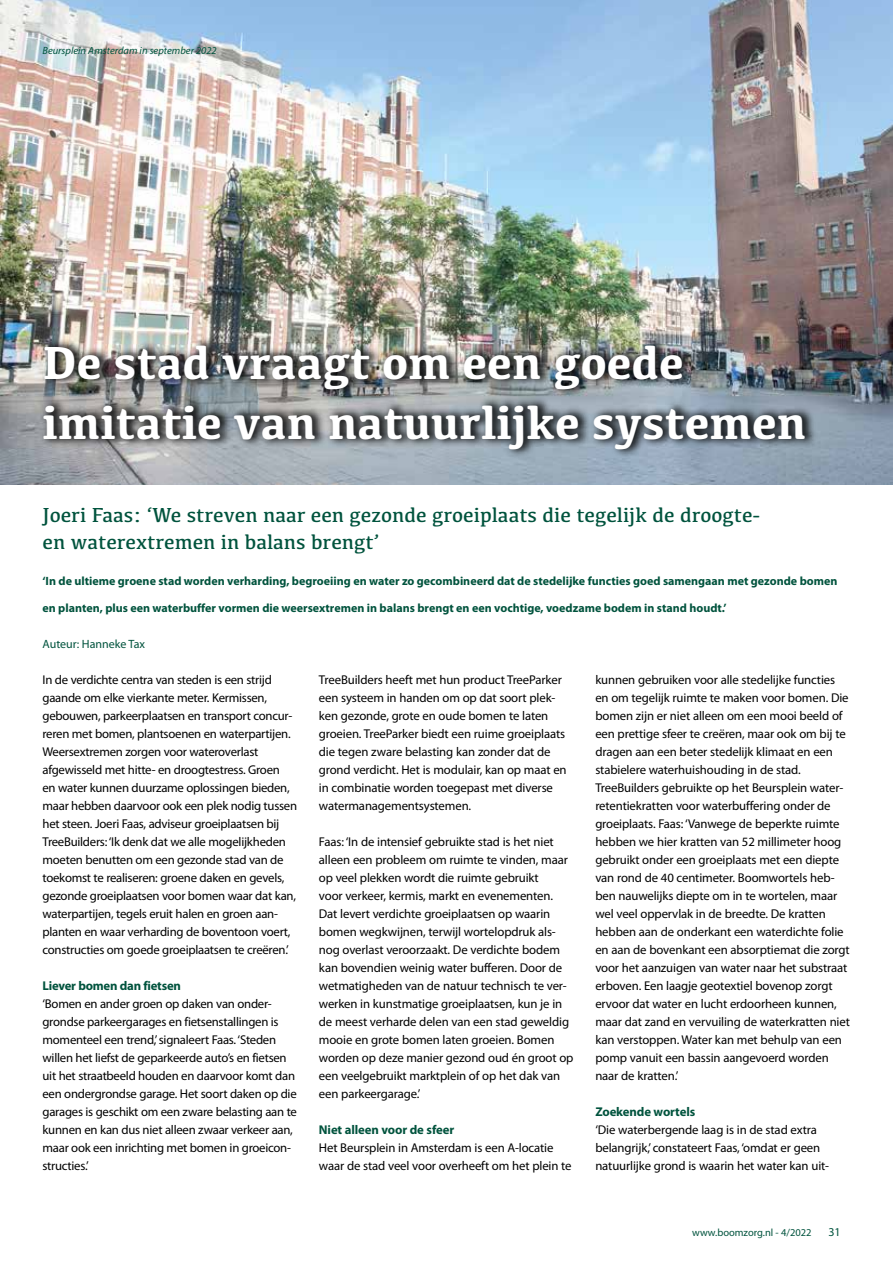
<style>
.page{position:relative;width:893px;height:1263px;background:#fff}
.page>*{position:absolute;margin:0;border:0;box-sizing:border-box;transform-origin:0 0}
.t1{font:700 48px/60px "Kefa";color:#fff}
.t2{font:21px/27px "Kefa";color:#00533d}
.t3{font:12.75px/18px "Myriad Pro";letter-spacing:-.01em;color:#000}
.t4{font:700 12.75px "Myriad Pro";letter-spacing:-.015em;color:#00533d}
.t5{font:700 12px "Myriad Pro";color:#00533d}
.t6{font:12px "Myriad Pro";color:#00533d}
.t7{font:italic 10.5px "Myriad Pro";color:#00533d}
.t8{font:10.5px "Myriad Pro";color:#00533d}
</style>
<div class="page">
<img style="left:0;top:0;width:893px;height:485px">
<div style="left:39px;top:336px;width:778px;height:122px;background:#000;opacity:.84"></div>
<p class="t7" style="left:43px;top:44px;width:176px">Beursplein Amsterdam in september 2022</p>
<h1 class="t1" style="left:43px;top:330px;width:765px">De stad vraagt om een goede imitatie van natuurlijke systemen</h1>
<h2 class="t2" style="left:43px;top:500px;width:719px">Joeri Faas: ‘We streven naar een gezonde groeiplaats die tegelijk de droogte&shy;en waterextremen in balans brengt’</h2>
<p class="t5" style="left:43px;top:573px;width:796px">‘In de ultieme groene stad worden verharding, begroeiing en water zo gecombineerd dat de stedelijke functies goed samengaan met gezonde bomen</p>
<p class="t5" style="left:43px;top:600px;width:686px">en planten, plus een waterbuffer vormen die weersextremen in balans brengt en een vochtige, voedzame bodem in stand houdt.’</p>
<p class="t6" style="left:43px;top:637px;width:104px">Auteur: Hanneke Tax</p>
<p class="t3" style="left:43px;top:671px;width:256px">In de verdichte centra van steden is een strijd gaande om elke vierkante meter. Kermissen, gebouwen, parkeerplaatsen en transport concur&shy;reren met bomen, plantsoenen en waterpartijen.<br>Weersextremen zorgen voor wateroverlast afgewisseld met hitte- en droogtestress. Groen<br>en water kunnen duurzame oplossingen bieden, maar hebben daarvoor ook een plek nodig tussen het steen. Joeri Faas, adviseur groeiplaatsen bij TreeBuilders: ‘Ik denk dat we alle mogelijkheden moeten benutten om een gezonde stad van de toekomst te realiseren: groene daken en gevels, gezonde groeiplaatsen voor bomen waar dat kan, waterpartijen, tegels eruit halen en groen aan&shy;planten en waar verharding de boventoon voert, constructies om goede groeiplaatsen te creëren.’</p>
<p class="t4" style="left:43px;top:977px;width:140px">Liever bomen dan fietsen</p>
<p class="t3" style="left:43px;top:995px;width:256px">‘Bomen en ander groen op daken van onder&shy;grondse parkeergarages en fietsenstallingen is momenteel een trend,’ signaleert Faas. ‘Steden willen het liefst de geparkeerde auto’s en fietsen uit het straatbeeld houden en daarvoor komt dan een ondergrondse garage. Het soort daken op die garages is geschikt om een zware belasting aan te kunnen en kan dus niet alleen zwaar verkeer aan, maar ook een inrichting met bomen in groeicon&shy;structies.’</p>
<p class="t3" style="left:319px;top:671px;width:249px">TreeBuilders heeft met hun product TreeParker een systeem in handen om op dat soort plek&shy;ken gezonde, grote en oude bomen te laten groeien. TreeParker biedt een ruime groeiplaats die tegen zware belasting kan zonder dat de grond verdicht. Het is modulair, kan op maat en in combinatie worden toegepast met diverse watermanagementsystemen.</p>
<p class="t3" style="left:319px;top:833px;width:256px">Faas: ‘In de intensief gebruikte stad is het niet alleen een probleem om ruimte te vinden, maar op veel plekken wordt die ruimte gebruikt<br>voor verkeer, kermis, markt en evenementen.<br>Dat levert verdichte groeiplaatsen op waarin bomen wegkwijnen, terwijl wortelopdruk als&shy;nog overlast veroorzaakt. De verdichte bodem kan bovendien weinig water bufferen. Door de wetmatigheden van de natuur technisch te ver&shy;werken in kunstmatige groeiplaatsen, kun je in de meest verharde delen van een stad geweldig mooie en grote bomen laten groeien. Bomen worden op deze manier gezond oud én groot op een veelgebruikt marktplein of op het dak van een parkeergarage.’</p>
<p class="t4" style="left:319px;top:1122px;width:137px">Niet alleen voor de sfeer</p>
<p class="t3" style="left:319px;top:1139px;width:254px">Het Beursplein in Amsterdam is een A-locatie waar de stad veel voor overheeft om het plein te</p>
<p class="t3" style="left:595px;top:671px;width:256px">kunnen gebruiken voor alle stedelijke functies en om tegelijk ruimte te maken voor bomen. Die bomen zijn er niet alleen om een mooi beeld of een prettige sfeer te creëren, maar ook om bij te dragen aan een beter stedelijk klimaat en een stabielere waterhuishouding in de stad.<br>TreeBuilders gebruikte op het Beursplein water&shy;retentiekratten voor waterbuffering onder de groeiplaats. Faas: ‘Vanwege de beperkte ruimte hebben we hier kratten van 52 millimeter hoog gebruikt onder een groeiplaats met een diepte van rond de 40 centimeter. Boomwortels heb&shy;ben nauwelijks diepte om in te wortelen, maar wel veel oppervlak in de breedte. De kratten hebben aan de onderkant een waterdichte folie en aan de bovenkant een absorptiemat die zorgt voor het aanzuigen van water naar het substraat erboven. Een laagje geotextiel bovenop zorgt ervoor dat water en lucht erdoorheen kunnen, maar dat zand en vervuiling de waterkratten niet kan verstoppen. Water kan met behulp van een pomp vanuit een bassin aangevoerd worden naar de kratten.’</p>
<p class="t4" style="left:595px;top:1104px;width:101px">Zoekende wortels</p>
<p class="t3" style="left:595px;top:1121px;width:235px">‘Die waterbergende laag is in de stad extra belangrijk,’ constateert Faas, ‘omdat er geen natuurlijke grond is waarin het water kan uit-</p>
<p class="t8" style="left:692px;top:1226px;width:121px">www.boomzorg.nl - 4/2022</p>
<p class="t6" style="left:828px;top:1224px;width:14px">31</p>
</div>
